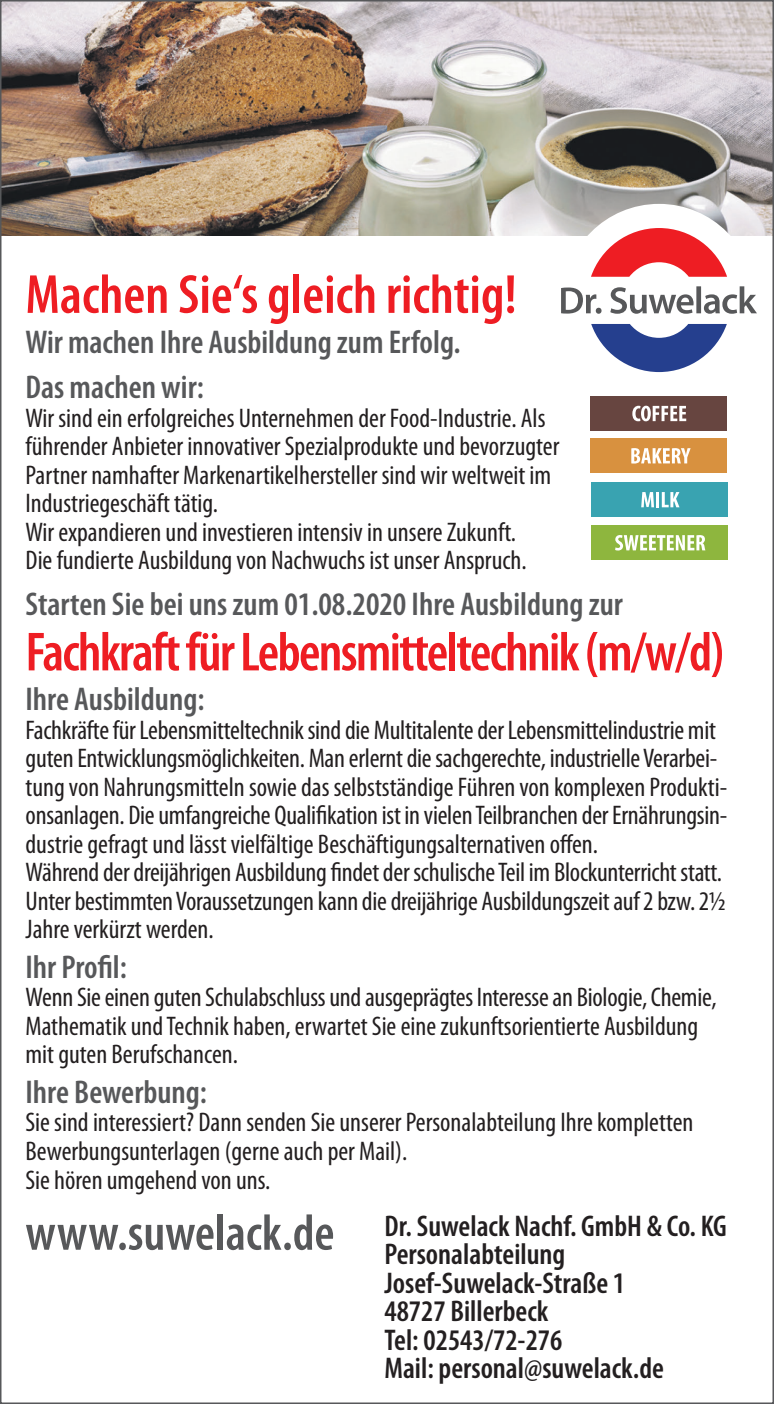
<style>
.page{position:relative;width:774px;height:1404px;background:#fff}
.page>*{position:absolute;margin:0;border:0;box-sizing:border-box;transform-origin:0 0}
.t1{font:600 condensed 55.5px "Myriad Pro";letter-spacing:-.03em;color:#ee1d23}
.t2{font:600 condensed 55.5px "Myriad Pro";color:#ee1d23}
.t3{font:600 condensed 33px/45.6px "Myriad Pro";color:#57585a}
.t4{font:600 condensed 30px/28.5px "Myriad Pro";color:#231f20}
.t5{font:condensed 27px/28.5px "Myriad Pro";color:#231f20}
.s1{font-size:51px;color:#57585a}
</style>
<div class="page">
<img style="left:3px;top:3px;width:768px;height:232px">
<div style="left:563px;top:204px;width:192px;height:192px;background:#fff;border-radius:50%"></div>
<svg style="left:591px;top:324px;width:136px;height:48px"></svg>
<svg style="left:591px;top:228px;width:136px;height:49px"></svg>
<svg style="left:561px;top:286px;width:196px;height:28px"></svg>
<div style="left:591px;top:396px;width:136px;height:35px;background:#674540"></div>
<svg style="left:632px;top:405px;width:54px;height:16px"></svg>
<div style="left:591px;top:438px;width:136px;height:35px;background:#d8913f"></div>
<svg style="left:631px;top:448px;width:60px;height:15px"></svg>
<div style="left:591px;top:482px;width:136px;height:35px;background:#39a3b1"></div>
<svg style="left:641px;top:492px;width:13px;height:15px"></svg>
<hr style="left:656px;top:492px;width:3px;height:15px;background:#fff">
<svg style="left:662px;top:492px;width:17px;height:15px"></svg>
<div style="left:591px;top:525px;width:136px;height:35px;background:#8eb63e"></div>
<svg style="left:615px;top:535px;width:90px;height:15px"></svg>
<h1 class="t2" style="left:26px;top:264px;width:493px">Machen Sie‘s gleich richtig!</h1>
<p class="t3" style="left:26px;top:319px;width:437px">Wir machen Ihre Ausbildung zum Erfolg.<br>Das machen wir:</p>
<p class="t5" style="left:26px;top:404px;width:535px">Wir sind ein erfolgreiches Unternehmen der Food-Industrie. Als führender Anbieter innovativer Spezialprodukte und bevorzugter Partner namhafter Markenartikelhersteller sind wir weltweit im Industriegeschäft tätig.<br>Wir expandieren und investieren intensiv in unsere Zukunft.<br>Die fundierte Ausbildung von Nachwuchs ist unser Anspruch.</p>
<p class="t3" style="left:26px;top:581px;width:599px">Starten Sie bei uns zum 01.08.2020 Ihre Ausbildung zur</p>
<h1 class="t1" style="left:26px;top:621px;width:700px">Fachkraft für Lebensmitteltechnik (m/w/d)</h1>
<p class="t3" style="left:26px;top:676px;width:180px">Ihre Ausbildung:</p>
<p class="t5" style="left:26px;top:715px;width:703px">Fachkräfte für Lebensmitteltechnik sind die Multitalente der Lebensmittelindustrie mit guten Entwicklungsmöglichkeiten. Man erlernt die sachgerechte, industrielle Verarbei&shy;tung von Nahrungsmitteln sowie das selbstständige Führen von komplexen Produkti&shy;onsanlagen. Die umfangreiche Qualifikation ist in vielen Teilbranchen der Ernährungsin&shy;dustrie gefragt und lässt vielfältige Beschäftigungsalternativen offen.<br>Während der dreijährigen Ausbildung findet der schulische Teil im Blockunterricht statt.<br>Unter bestimmten Voraussetzungen kann die dreijährige Ausbildungszeit auf 2 bzw. 2½ Jahre verkürzt werden.</p>
<p class="t3" style="left:26px;top:944px;width:103px">Ihr Profil:</p>
<p class="t5" style="left:26px;top:983px;width:692px">Wenn Sie einen guten Schulabschluss und ausgeprägtes Interesse an Biologie, Chemie,<br>Mathematik und Technik haben, erwartet Sie eine zukunftsorientierte Ausbildung mit guten Berufschancen.</p>
<p class="t3" style="left:26px;top:1069px;width:183px">Ihre Bewerbung:</p>
<p class="t5" style="left:26px;top:1108px;width:669px">Sie sind interessiert? Dann senden Sie unserer Personalabteilung Ihre kompletten<br>Bewerbungsunterlagen (gerne auch per Mail).<br>Sie hören umgehend von uns.</p>
<p class="t4" style="left:384px;top:1211px;width:344px;text-indent:-359px"><span class="s1">www.suwelack.de</span> Dr. Suwelack Nachf. GmbH &amp; Co. KG<br>Personalabteilung<br>Josef-Suwelack-Straße 1<br>48727 Billerbeck<br>Tel: 02543/72-276<br>Mail: personal@suwelack.de</p>
</div>
